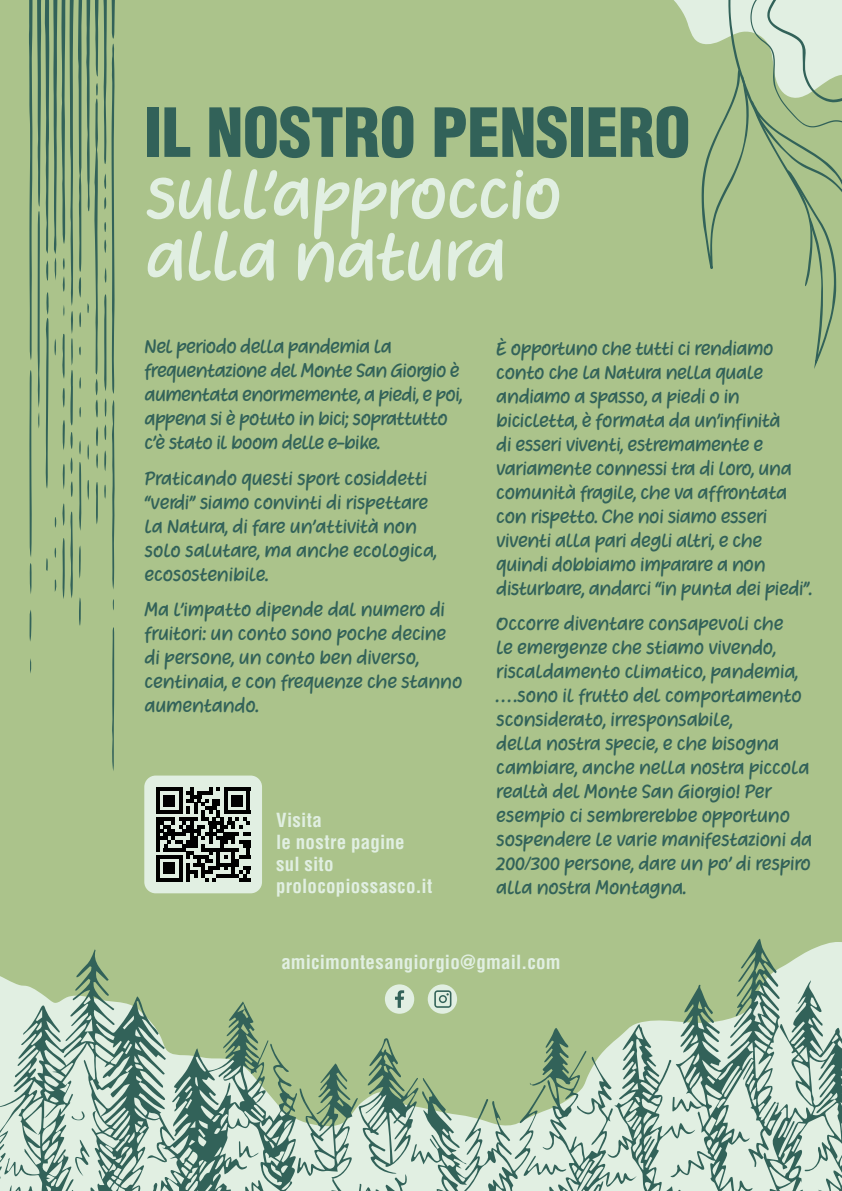
<style>
.page{position:relative;width:842px;height:1191px;background:#abc38b}
.page>*{position:absolute;margin:0;border:0;box-sizing:border-box;transform-origin:0 0}
.t1{font:66px "Heart Warming";letter-spacing:-.005em;color:#e1efe2}
.t2{font:900 condensed 66px "Helvetica LT Std";letter-spacing:-.01em;color:#326259}
.t3{font:700 condensed 19px/22px "Helvetica LT Std";letter-spacing:.015em;color:#e1efe2}
.t4{font:18px/24px "Heart Warming";color:#326259}
.t5{font:18px/24px "Heart Warming";letter-spacing:-.02em;color:#326259}
</style>
<div class="page">
<svg style="left:397px;top:938px;width:445px;height:253px"></svg>
<svg style="left:297px;top:1038px;width:121px;height:153px"></svg>
<svg style="left:524px;top:1155px;width:42px;height:20px"></svg>
<svg style="left:29px;top:0;width:86px;height:771px"></svg>
<svg style="left:0;top:949px;width:297px;height:242px"></svg>
<div style="left:144px;top:775px;width:118px;height:118px;background:#e1efe2;border-radius:11px"></div>
<svg style="left:156px;top:787px;width:94px;height:94px"></svg>
<svg style="left:156px;top:877px;width:26px;height:4px"></svg>
<div style="left:164px;top:862px;width:11px;height:12px;background:#000"></div>
<div style="left:385px;top:984px;width:29px;height:29px;background:#e1efe2;border-radius:50%"></div>
<svg style="left:395px;top:990px;width:9px;height:17px"></svg>
<div style="left:428px;top:984px;width:29px;height:29px;background:#e1efe2;border-radius:50%"></div>
<svg style="left:434px;top:990px;width:17px;height:17px"></svg>
<svg style="left:674px;top:0;width:168px;height:369px"></svg>
<p class="t2" style="left:144px;top:91px;width:548px">IL NOSTRO PENSIERO</p>
<p class="t1" style="left:144px;top:150px;width:417px">sull’approccio</p>
<p class="t1" style="left:144px;top:212px;width:362px">alla natura</p>
<p class="t5" style="left:144px;top:335px;width:319px">Nel periodo della pandemia la frequentazione del Monte San Giorgio è aumentata enormemente, a piedi, e poi, appena si è potuto in bici; soprattutto c’è stato il boom delle e-bike.</p>
<p class="t4" style="left:144px;top:466px;width:294px">Praticando questi sport cosiddetti “verdi” siamo convinti di rispettare la Natura, di fare un’attività non solo salutare, ma anche ecologica, ecosostenibile.</p>
<p class="t4" style="left:144px;top:597px;width:319px">Ma l’impatto dipende dal numero di fruitori: un conto sono poche decine di persone, un conto ben diverso, centinaia, e con frequenze che stanno aumentando.</p>
<p class="t3" style="left:276px;top:809px;width:158px">Visita<br>le nostre pagine sul sito prolocopiossasco.it</p>
<p class="t4" style="left:496px;top:336px;width:317px">È opportuno che tutti ci rendiamo conto che la Natura nella quale andiamo a spasso, a piedi o in bicicletta, è formata da un’infinità<br>di esseri viventi, estremamente e variamente connessi tra di loro, una comunità fragile, che va affrontata con rispetto. Che noi siamo esseri viventi alla pari degli altri, e che quindi dobbiamo imparare a non disturbare, andarci “in punta dei piedi”.</p>
<p class="t4" style="left:496px;top:611px;width:317px">Occorre diventare consapevoli che<br>le emergenze che stiamo vivendo, riscaldamento climatico, pandemia, ….sono il frutto del comportamento sconsiderato, irresponsabile,<br>della nostra specie, e che bisogna cambiare, anche nella nostra piccola realtà del Monte San Giorgio! Per esempio ci sembrerebbe opportuno sospendere le varie manifestazioni da 200/300 persone, dare un po’ di respiro alla nostra Montagna.</p>
<p class="t3" style="left:281px;top:951px;width:281px">amicimontesangiorgio@gmail.com</p>
</div>
